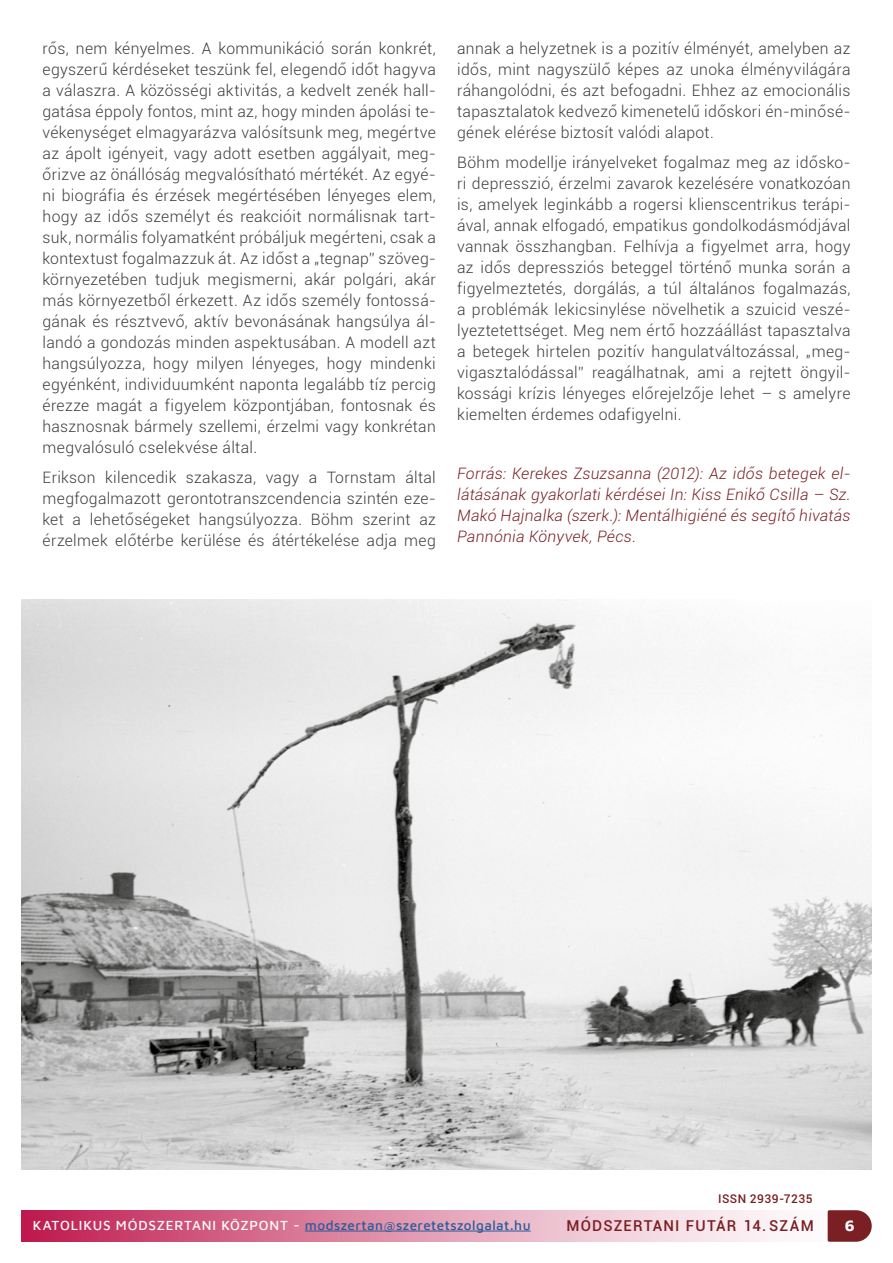
<style>
.page{position:relative;width:893px;height:1263px;background:#fff}
.page>*{position:absolute;margin:0;border:0;box-sizing:border-box;transform-origin:0 0}
.t1{font:300 15.75px/21px "Roboto";letter-spacing:.02em;color:#3c3c3b;text-align:justify}
.t2{font:italic 300 15.75px/21px "Roboto";letter-spacing:.02em;color:#7a1f23;text-align:justify}
.t3{font:700 15.75px "Maven Pro";color:#fff}
.t4{font:500 15px "Roboto";letter-spacing:.08em;color:#7a1f23}
.t5{font:500 13.5px "Maven Pro";letter-spacing:.035em;color:#275b9b}
.t6{font:500 12px "Roboto";letter-spacing:.04em;color:#7a1f23}
.s1{color:#fff}
</style>
<div class="page">
<div style="left:21px;top:1210px;width:837px;height:32px;background:linear-gradient(to right,#bf2356,#fff)"></div>
<hr style="left:305px;top:1231px;width:226px;height:1px;background:#275b9b">
<svg style="left:828px;top:1210px;width:44px;height:32px"></svg>
<img style="left:21px;top:600px;width:851px;height:569px">
<p class="t1" style="left:43px;top:38px;width:395px">rős, nem kényelmes. A kommunikáció során konkrét, egyszerű kérdéseket teszünk fel, elegendő időt hagyva a válaszra. A közösségi aktivitás, a kedvelt zenék hall&shy;gatása éppoly fontos, mint az, hogy minden ápolási te&shy;vékenységet elmagyarázva valósítsunk meg, megértve az ápolt igényeit, vagy adott esetben aggályait, meg&shy;őrizve az önállóság megvalósítható mértékét. Az egyé&shy;ni biográfia és érzések megértésében lényeges elem, hogy az idős személyt és reakcióit normálisnak tart&shy;suk, normális folyamatként próbáljuk megérteni, csak a kontextust fogalmazzuk át. Az időst a „tegnap” szöveg&shy;környezetében tudjuk megismerni, akár polgári, akár más környezetből érkezett. Az idős személy fontossá&shy;gának és résztvevő, aktív bevonásának hangsúlya ál&shy;landó a gondozás minden aspektusában. A modell azt hangsúlyozza, hogy milyen lényeges, hogy mindenki egyénként, individuumként naponta legalább tíz percig érezze magát a figyelem központjában, fontosnak és hasznosnak bármely szellemi, érzelmi vagy konkrétan megvalósuló cselekvése által.</p>
<p class="t1" style="left:43px;top:466px;width:395px">Erikson kilencedik szakasza, vagy a Tornstam által megfogalmazott gerontotranszcendencia szintén eze&shy;ket a lehetőségeket hangsúlyozza. Böhm szerint az érzelmek előtérbe kerülése és átértékelése adja meg</p>
<p class="t1" style="left:457px;top:38px;width:395px">annak a helyzetnek is a pozitív élményét, amelyben az idős, mint nagyszülő képes az unoka élményvilágára ráhangolódni, és azt befogadni. Ehhez az emocionális tapasztalatok kedvező kimenetelű időskori én-minősé&shy;gének elérése biztosít valódi alapot.</p>
<p class="t1" style="left:457px;top:151px;width:395px">Böhm modellje irányelveket fogalmaz meg az idősko&shy;ri depresszió, érzelmi zavarok kezelésére vonatkozóan is, amelyek leginkább a rogersi klienscentrikus terápi&shy;ával, annak elfogadó, empatikus gondolkodásmódjával vannak összhangban. Felhívja a figyelmet arra, hogy az idős depressziós beteggel történő munka során a figyelmeztetés, dorgálás, a túl általános fogalmazás, a problémák lekicsinylése növelhetik a szuicid veszé&shy;lyeztetettséget. Meg nem értő hozzáállást tapasztalva a betegek hirtelen pozitív hangulatváltozással, „meg&shy;vigasztalódással” reagálhatnak, ami a rejtett öngyil&shy;kossági krízis lényeges előrejelzője lehet – s amelyre kiemelten érdemes odafigyelni.</p>
<p class="t2" style="left:457px;top:462px;width:395px">Forrás: Kerekes Zsuzsanna (2012): Az idős betegek el&shy;látásának gyakorlati kérdései In: Kiss Enikő Csilla – Sz.<br>Makó Hajnalka (szerk.): Mentálhigiéné és segítő hivatás Pannónia Könyvek, Pécs.</p>
<p class="t6" style="left:718px;top:1190px;width:96px">ISSN 2939-7235</p>
<p class="t5" style="left:33px;top:1216px;width:499px"><span class="s1">KATOLIKUS MÓDSZERTANI KÖZPONT -</span> modszertan@szeretetszolgalat.hu</p>
<p class="t4" style="left:566px;top:1215px;width:249px">MÓDSZERTANI FUTÁR 14. SZÁM</p>
<p class="t3" style="left:845px;top:1214px;width:11px">6</p>
</div>
